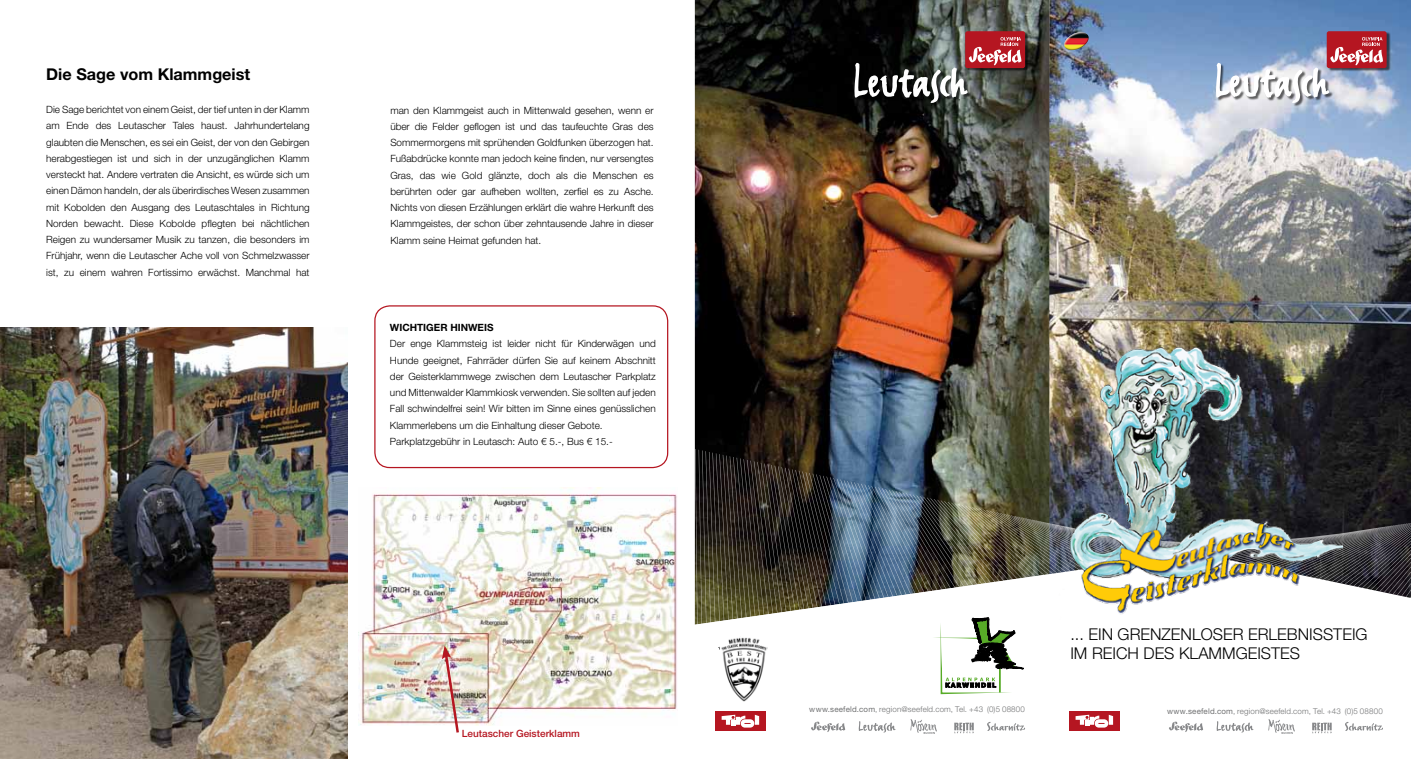
<style>
.page{position:relative;width:1411px;height:759px;background:#fff}
.page>*{position:absolute;margin:0;border:0;box-sizing:border-box;transform-origin:0 0}
.t1{font:300 16.25px "Helvetica Neue LT Pro";color:#000}
.t2{font:700 16.25px "Helvetica Neue LT Pro";color:#000}
.t3{font:300 10px/16.2px "Helvetica Neue LT Pro";color:#000;text-align:justify}
.t4{font:500 10px "Helvetica Neue LT Pro";color:#b51621}
.t5{font:700 10px "Helvetica Neue LT Pro";color:#000}
.t6{font:300 8px "Helvetica Neue LT Pro";letter-spacing:.02em;color:#707172}
.s1{font-weight:400}
</style>
<div class="page">
<img style="left:1049px;top:0;width:361px;height:447px">
<img style="left:694px;top:0;width:355px;height:447px">
<div style="left:1068px;top:711px;width:51px;height:19px;background:#b51621"></div>
<svg style="left:1075px;top:714px;width:37px;height:13px"></svg>
<div style="left:715px;top:711px;width:50px;height:19px;background:#b51621"></div>
<svg style="left:721px;top:714px;width:38px;height:13px"></svg>
<svg style="left:934px;top:626px;width:89px;height:68px"></svg>
<div style="left:374px;top:305px;width:294px;height:163px;border:1px solid #b51621;border-radius:15px"></div>
<img style="left:0;top:327px;width:347px;height:431px">
<img style="left:358px;top:487px;width:319px;height:238px">
<img style="left:442px;top:645px;width:18px;height:88px">
<img style="left:694px;top:447px;width:716px;height:179px">
<img style="left:1064px;top:32px;width:15px;height:18px">
<img style="left:1057px;top:329px;width:285px;height:297px">
<div style="left:1216px;top:32px;width:174px;height:75px;background:#000;opacity:.6"></div>
<div style="left:1326px;top:31px;width:60px;height:37px;background:#b51621;border-radius:2px"></div>
<svg style="left:1215px;top:37px;width:167px;height:66px"></svg>
<img style="left:721px;top:637px;width:46px;height:64px">
<div style="left:855px;top:32px;width:174px;height:75px;background:#000;opacity:.6"></div>
<div style="left:965px;top:31px;width:60px;height:37px;background:#b51621;border-radius:2px"></div>
<svg style="left:854px;top:37px;width:167px;height:66px"></svg>
<svg style="left:1312px;top:722px;width:19px;height:11px"></svg>
<svg style="left:1268px;top:719px;width:26px;height:14px"></svg>
<svg style="left:1216px;top:721px;width:37px;height:11px"></svg>
<svg style="left:1345px;top:722px;width:37px;height:8px"></svg>
<svg style="left:1169px;top:721px;width:33px;height:10px"></svg>
<svg style="left:954px;top:722px;width:19px;height:11px"></svg>
<svg style="left:910px;top:719px;width:27px;height:14px"></svg>
<svg style="left:858px;top:721px;width:37px;height:11px"></svg>
<svg style="left:987px;top:722px;width:38px;height:8px"></svg>
<svg style="left:811px;top:721px;width:34px;height:10px"></svg>
<h1 class="t2" style="left:46px;top:65px;width:205px">Die Sage vom Klammgeist</h1>
<p class="t3" style="left:46px;top:101px;width:265px">Die Sage berichtet von einem Geist, der tief unten in der Klamm am Ende des Leutascher Tales haust. Jahrhundertelang glaubten die Menschen, es sei ein Geist, der von den Gebirgen herabgestiegen ist und sich in der unzugänglichen Klamm versteckt hat. Andere vertraten die Ansicht, es würde sich um einen Dämon handeln, der als überirdisches Wesen zusammen mit Kobolden den Ausgang des Leutaschtales in Richtung Norden bewacht. Diese Kobolde pflegten bei nächtlichen Reigen zu wundersamer Musik zu tanzen, die besonders im Frühjahr, wenn die Leutascher Ache voll von Schmelzwasser ist, zu einem wahren Fortissimo erwächst. Manchmal hat</p>
<p class="t3" style="left:390px;top:102px;width:265px">man den Klammgeist auch in Mittenwald gesehen, wenn er über die Felder geflogen ist und das taufeuchte Gras des Sommermorgens mit sprühenden Goldfunken überzogen hat.<br>Fußabdrücke konnte man jedoch keine finden, nur versengtes Gras, das wie Gold glänzte, doch als die Menschen es berührten oder gar aufheben wollten, zerfiel es zu Asche.<br>Nichts von diesen Erzählungen erklärt die wahre Herkunft des Klammgeistes, der schon über zehntausende Jahre in dieser Klamm seine Heimat gefunden hat.</p>
<p class="t5" style="left:390px;top:321px;width:105px">WICHTIGER HINWEIS</p>
<p class="t3" style="left:390px;top:335px;width:267px;text-align:left">Der enge Klammsteig ist leider nicht für Kinderwägen und Hunde geeignet, Fahrräder dürfen Sie auf keinem Abschnitt der Geisterklammwege zwischen dem Leutascher Parkplatz und Mittenwalder Klammkiosk verwenden. Sie sollten auf jeden Fall schwindelfrei sein! Wir bitten im Sinne eines genüsslichen Klammerlebens um die Einhaltung dieser Gebote.<br>Parkplatzgebühr in Leutasch: Auto € 5.-, Bus € 15.-</p>
<p class="t4" style="left:462px;top:727px;width:120px">Leutascher Geisterklamm</p>
<h1 class="t1" style="left:1070px;top:624px;width:59px">... ein gren</h1>
<h1 class="t1" style="left:1161px;top:624px;width:63px">zenloser</h1>
<h1 class="t1" style="left:1247px;top:624px;width:21px">Erlebn</h1>
<h1 class="t1" style="left:1309px;top:624px;width:15px">isste</h1>
<h1 class="t1" style="left:1351px;top:624px;width:14px">ig</h1>
<h1 class="t1" style="left:1070px;top:643px;width:84px">im Reich des</h1>
<h1 class="t1" style="left:1178px;top:643px;width:23px">Klammge</h1>
<h1 class="t1" style="left:1257px;top:643px;width:15px">istes</h1>
<p class="t6" style="left:809px;top:704px;width:217px"><span class="s1">www.seefeld.com</span>, region@seefeld.com, Tel. +43 (0)5 08800</p>
<p class="t6" style="left:1167px;top:705px;width:217px"><span class="s1">www.seefeld.com</span>, region@seefeld.com, Tel. +43 (0)5 08800</p>
</div>
